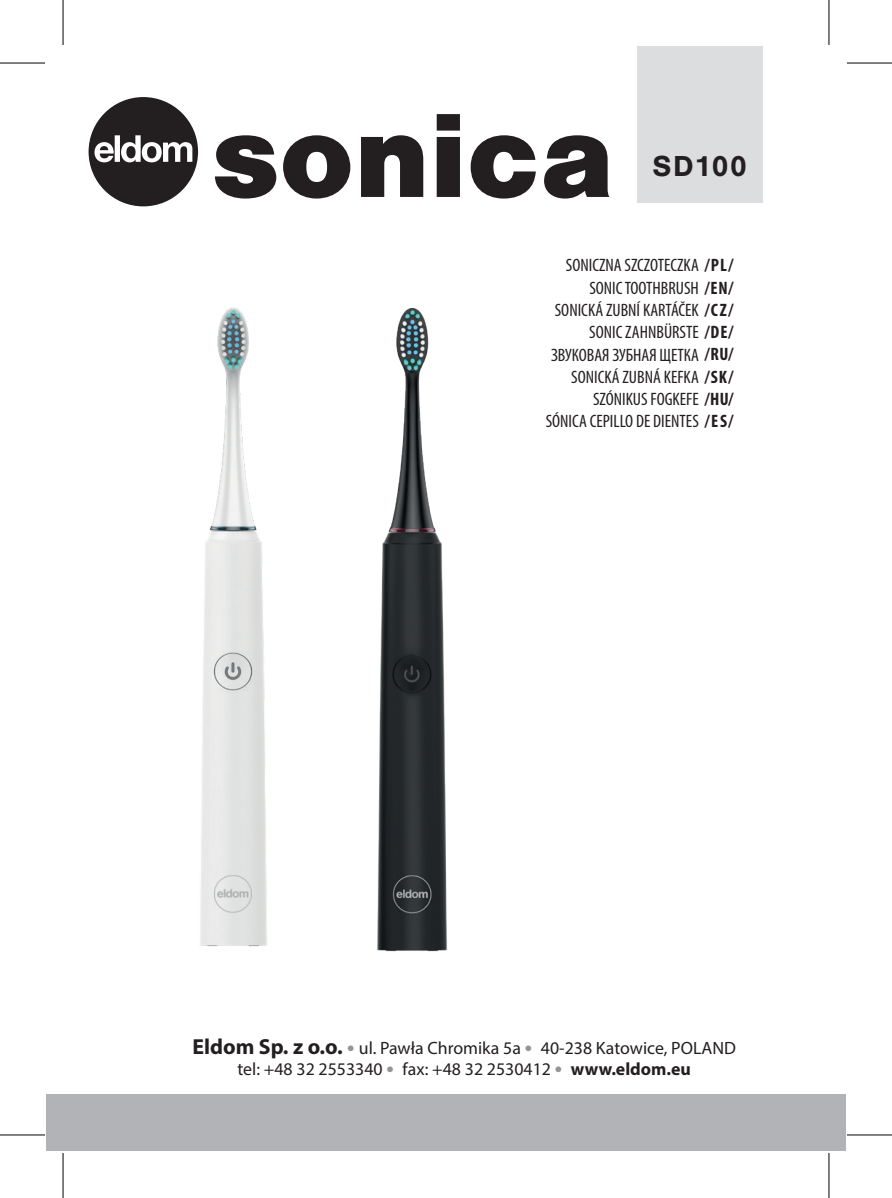
<style>
.page{position:relative;width:892px;height:1198px;background:#fff}
.page>*{position:absolute;margin:0;border:0;box-sizing:border-box;transform-origin:0 0}
.t1{font:900 124.2px "Nimbus San";color:#231f20}
.t2{font:700 30px "Nimbus San";letter-spacing:.04em;color:#231f20}
.t3{font:condensed 18px/22.2px "Myriad Pro";color:#231f20;text-align:right}
.t4{font:17.7px/21.9px "Myriad Pro";color:#231f20;text-align:center}
.s1{font-weight:700}
.s2{font-weight:700;font-size:21.9px}
.s3{font-weight:700;font-size:21.9px;color:#939598}
</style>
<div class="page">
<svg style="left:89px;top:97px;width:109px;height:109px"></svg>
<div style="left:46px;top:1094px;width:799px;height:57px;background:#b2b3b7"></div>
<div style="left:636px;top:46px;width:126px;height:157px;background:#dcdddf"></div>
<img style="left:377px;top:308px;width:70px;height:644px">
<img style="left:200px;top:307px;width:67px;height:640px">
<svg style="left:829px;top:0;width:1px;height:45px"></svg>
<svg style="left:829px;top:1153px;width:1px;height:44px"></svg>
<hr style="left:0;top:62px;width:45px;height:2px;background:#000">
<hr style="left:846px;top:62px;width:45px;height:2px;background:#000">
<hr style="left:0;top:1134px;width:45px;height:1px;background:#000">
<hr style="left:846px;top:1134px;width:45px;height:1px;background:#000">
<hr style="left:62px;top:0;width:2px;height:45px;background:#000">
<hr style="left:62px;top:1152px;width:2px;height:45px;background:#000">
<hr style="left:828px;top:0;width:1px;height:45px;background:#000">
<hr style="left:828px;top:1152px;width:1px;height:45px;background:#000">
<h1 class="t1" style="left:212px;top:85px;width:403px">sonica</h1>
<h2 class="t2" style="left:652px;top:149px;width:96px">SD100</h2>
<p class="t3" style="left:545px;top:254px;width:189px">SONICZNA SZCZOTECZKA <span class="s1">/PL/<br></span>SONIC TOOTHBRUSH <span class="s1">/EN/<br></span>SONICKÁ ZUBNÍ KARTÁČEK <span class="s1">/CZ/<br></span>SONIC ZAHNBÜRSTE <span class="s1">/DE/<br></span>ЗВУКОВАЯ ЗУБНАЯ ЩЕТКА <span class="s1">/RU/<br></span>SONICKÁ ZUBNÁ KEFKA <span class="s1">/SK/<br></span>SZÓNIKUS FOGKEFE <span class="s1">/HU/<br></span>SÓNICA CEPILLO DE DIENTES <span class="s1">/ES/</span></p>
<p class="t4" style="left:192px;top:1036px;width:545px"><span class="s2">Eldom Sp. z o.o.</span> <span class="s3">•</span> ul. Pawła Chromika 5a <span class="s3">•</span> 40-238 Katowice, POLAND tel: +48 32 2553340 <span class="s3">•</span> fax: +48 32 2530412 <span class="s3">•</span> <span class="s1">www.eldom.eu</span></p>
</div>
